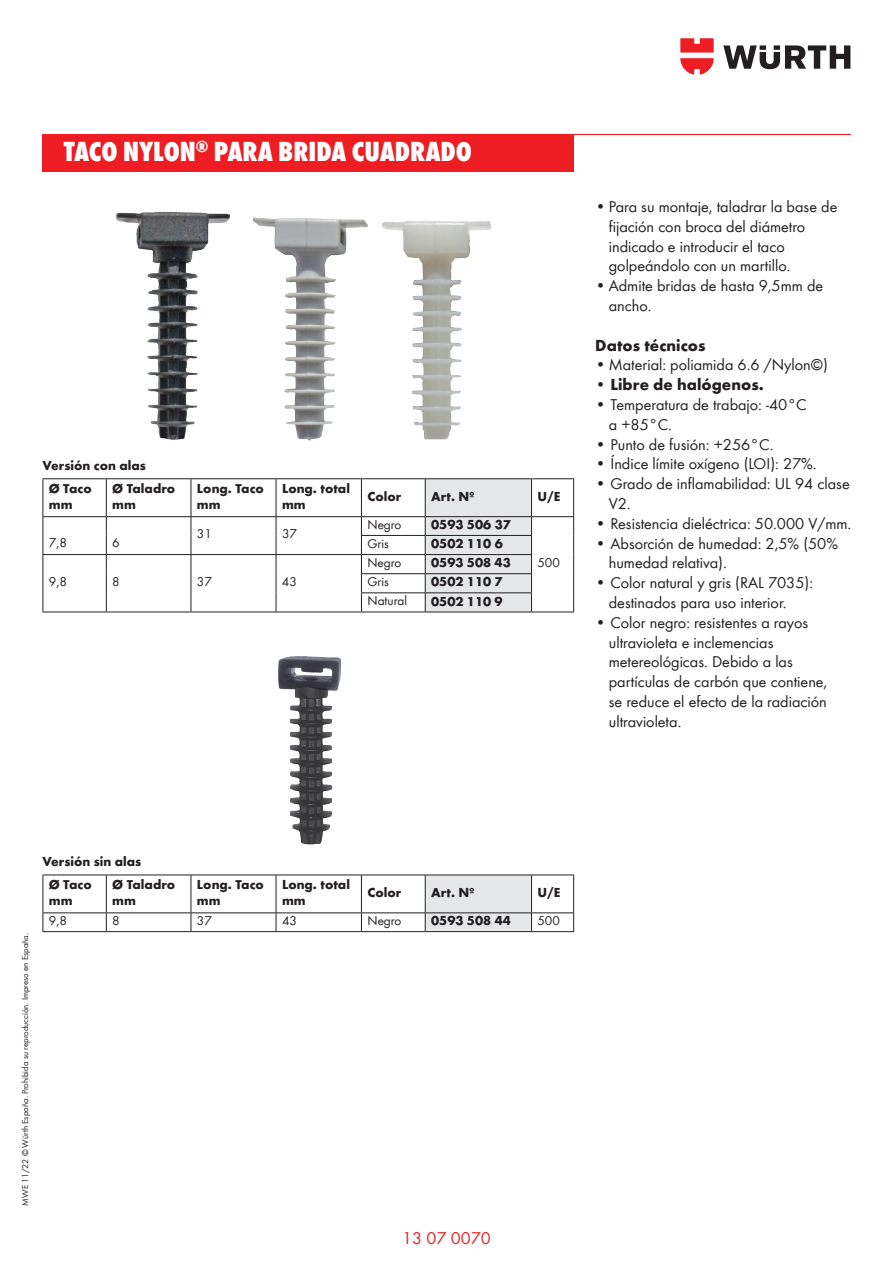
<style>
.page{position:relative;width:893px;height:1263px;background:#fff}
.page>*{position:absolute;margin:0;border:0;box-sizing:border-box;transform-origin:0 0}
.t1{font:800 condensed 28.5px "Wuerth";color:#fff}
.t2{font:18px "Wuerth";color:#ee1d23}
.t3{font:16.5px/19.8px "Wuerth";color:#231f20}
.t4{font:700 16.5px "Wuerth";color:#231f20}
.t5{font:700 13.5px/16.2px "Wuerth";color:#231f20}
.t6{font:13.5px "Wuerth";color:#231f20}
.t7{font:9px "Wuerth";color:#231f20}
.s1{font-weight:400}
</style>
<div class="page">
<svg style="left:723px;top:45px;width:127px;height:24px"></svg>
<svg style="left:680px;top:38px;width:34px;height:37px"></svg>
<div style="left:43px;top:134px;width:531px;height:37px;background:#ee1d23"></div>
<hr style="left:425px;top:134px;width:425px;height:1px;background:#ee1d23">
<hr style="left:276px;top:478px;width:85px;height:1px;background:#231f20">
<hr style="left:43px;top:612px;width:63px;height:1px;background:#231f20">
<hr style="left:106px;top:612px;width:85px;height:1px;background:#231f20">
<hr style="left:191px;top:612px;width:85px;height:1px;background:#231f20">
<hr style="left:276px;top:612px;width:85px;height:1px;background:#231f20">
<hr style="left:361px;top:478px;width:64px;height:1px;background:#231f20">
<hr style="left:425px;top:478px;width:106px;height:1px;background:#231f20">
<hr style="left:531px;top:478px;width:43px;height:1px;background:#231f20">
<hr style="left:573px;top:479px;width:1px;height:37px;background:#231f20">
<hr style="left:361px;top:516px;width:64px;height:1px;background:#231f20">
<hr style="left:531px;top:516px;width:43px;height:1px;background:#231f20">
<hr style="left:361px;top:535px;width:64px;height:1px;background:#231f20">
<hr style="left:361px;top:554px;width:64px;height:1px;background:#231f20">
<hr style="left:361px;top:573px;width:64px;height:1px;background:#231f20">
<hr style="left:361px;top:592px;width:64px;height:1px;background:#231f20">
<svg style="left:425px;top:479px;width:107px;height:133px;background:#dadbdd"></svg>
<svg style="left:573px;top:517px;width:1px;height:95px"></svg>
<hr style="left:361px;top:612px;width:64px;height:1px;background:#231f20">
<hr style="left:425px;top:612px;width:106px;height:1px;background:#231f20">
<hr style="left:531px;top:612px;width:43px;height:1px;background:#231f20">
<hr style="left:43px;top:478px;width:63px;height:1px;background:#231f20">
<hr style="left:106px;top:478px;width:85px;height:1px;background:#231f20">
<hr style="left:191px;top:478px;width:85px;height:1px;background:#231f20">
<svg style="left:43px;top:479px;width:319px;height:133px"></svg>
<hr style="left:276px;top:874px;width:85px;height:1px;background:#231f20">
<hr style="left:361px;top:874px;width:64px;height:1px;background:#231f20">
<hr style="left:425px;top:874px;width:106px;height:1px;background:#231f20">
<hr style="left:531px;top:874px;width:43px;height:1px;background:#231f20">
<hr style="left:573px;top:875px;width:1px;height:37px;background:#231f20">
<hr style="left:361px;top:912px;width:64px;height:1px;background:#231f20">
<hr style="left:531px;top:912px;width:43px;height:1px;background:#231f20">
<svg style="left:425px;top:875px;width:107px;height:56px;background:#dddee0"></svg>
<svg style="left:573px;top:913px;width:1px;height:18px"></svg>
<hr style="left:361px;top:931px;width:64px;height:1px;background:#231f20">
<hr style="left:425px;top:931px;width:106px;height:1px;background:#231f20">
<hr style="left:531px;top:931px;width:43px;height:1px;background:#231f20">
<hr style="left:43px;top:874px;width:63px;height:1px;background:#231f20">
<hr style="left:106px;top:874px;width:85px;height:1px;background:#231f20">
<hr style="left:191px;top:874px;width:85px;height:1px;background:#231f20">
<svg style="left:43px;top:875px;width:319px;height:57px"></svg>
<img style="left:253px;top:217px;width:115px;height:224px">
<img style="left:278px;top:656px;width:64px;height:189px">
<img style="left:116px;top:212px;width:44px;height:160px">
<img style="left:382px;top:222px;width:80px;height:217px">
<h1 class="t1" style="left:64px;top:132px;width:410px">TACO NYLON<sup>®</sup> PARA BRIDA CUADRADO</h1>
<p class="t5" style="left:42px;top:456px;width:105px">Versión con alas</p>
<p class="t5" style="left:49px;top:479px;width:44px">Ø Taco mm</p>
<p class="t5" style="left:112px;top:479px;width:65px">Ø Taladro mm</p>
<p class="t5" style="left:197px;top:479px;width:68px">Long. Taco mm</p>
<p class="t5" style="left:282px;top:479px;width:69px">Long. total mm</p>
<p class="t5" style="left:367px;top:487px;width:35px">Color</p>
<p class="t5" style="left:431px;top:487px;width:45px">Art. Nº</p>
<p class="t5" style="left:537px;top:487px;width:25px">U/E</p>
<p class="t6" style="left:49px;top:533px;width:19px">7,8</p>
<p class="t6" style="left:112px;top:533px;width:9px">6</p>
<p class="t6" style="left:367px;top:515px;width:35px">Negro</p>
<p class="t5" style="left:431px;top:515px;width:81px">0593 506 37</p>
<p class="t6" style="left:197px;top:525px;width:16px">31</p>
<p class="t6" style="left:282px;top:525px;width:16px">37</p>
<p class="t6" style="left:367px;top:534px;width:23px">Gris</p>
<p class="t5" style="left:431px;top:534px;width:73px">0502 110 6</p>
<p class="t6" style="left:49px;top:573px;width:19px">9,8</p>
<p class="t6" style="left:112px;top:573px;width:9px">8</p>
<p class="t6" style="left:197px;top:573px;width:16px">37</p>
<p class="t6" style="left:282px;top:573px;width:16px">43</p>
<p class="t6" style="left:367px;top:553px;width:35px">Negro</p>
<p class="t5" style="left:431px;top:554px;width:81px">0593 508 43</p>
<p class="t6" style="left:367px;top:572px;width:23px">Gris</p>
<p class="t5" style="left:431px;top:573px;width:73px">0502 110 7</p>
<p class="t6" style="left:367px;top:592px;width:41px">Natural</p>
<p class="t5" style="left:431px;top:592px;width:73px">0502 110 9</p>
<p class="t6" style="left:537px;top:553px;width:24px">500</p>
<p class="t3" style="left:609px;top:196px;width:230px;text-indent:-13px">•Para su montaje, taladrar la base de fijación con broca del diámetro indicado e introducir el taco golpeándolo con un martillo.</p>
<p class="t3" style="left:609px;top:275px;width:216px;text-indent:-13px">•Admite bridas de hasta 9,5mm de ancho.</p>
<p class="t4" style="left:595px;top:333px;width:112px">Datos técnicos</p>
<p class="t3" style="left:595px;top:354px;width:234px">• Material: poliamida 6.6 /Nylon©)</p>
<p class="t4" style="left:595px;top:372px;width:170px"><span class="s1">•</span> Libre de halógenos.</p>
<p class="t3" style="left:609px;top:394px;width:199px;text-indent:-13px">• Temperatura de trabajo: -40°C a +85°C.</p>
<p class="t3" style="left:595px;top:433px;width:180px">• Punto de fusión: +256°C.</p>
<p class="t3" style="left:595px;top:453px;width:223px">• Índice límite oxígeno (LOI): 27%.</p>
<p class="t3" style="left:609px;top:473px;width:242px;text-indent:-13px">• Grado de inflamabilidad: UL 94 clase<br>V2.</p>
<p class="t3" style="left:595px;top:513px;width:257px">• Resistencia dieléctrica: 50.000 V/mm.</p>
<p class="t3" style="left:609px;top:532px;width:231px;text-indent:-13px">• Absorción de humedad: 2,5% (50% humedad relativa).</p>
<p class="t3" style="left:609px;top:572px;width:206px;text-indent:-13px">• Color natural y gris (RAL 7035): destinados para uso interior.</p>
<p class="t3" style="left:609px;top:612px;width:220px;text-indent:-13px">• Color negro: resistentes a rayos ultravioleta e inclemencias metereológicas. Debido a las partículas de carbón que contiene, se reduce el efecto de la radiación ultravioleta.</p>
<p class="t7" style="left:19px;top:1205px;width:274px;rotate:-90deg">MWE 11/22 © Würth España. Prohibida su reproducción. Impreso en España.</p>
<p class="t5" style="left:42px;top:852px;width:100px">Versión sin alas</p>
<p class="t5" style="left:49px;top:875px;width:44px">Ø Taco mm</p>
<p class="t5" style="left:112px;top:875px;width:65px">Ø Taladro mm</p>
<p class="t5" style="left:197px;top:875px;width:68px">Long. Taco mm</p>
<p class="t5" style="left:282px;top:875px;width:69px">Long. total mm</p>
<p class="t5" style="left:367px;top:883px;width:35px">Color</p>
<p class="t5" style="left:431px;top:883px;width:45px">Art. Nº</p>
<p class="t5" style="left:537px;top:883px;width:25px">U/E</p>
<p class="t6" style="left:49px;top:911px;width:19px">9,8</p>
<p class="t6" style="left:112px;top:911px;width:9px">8</p>
<p class="t6" style="left:197px;top:911px;width:16px">37</p>
<p class="t6" style="left:282px;top:911px;width:16px">43</p>
<p class="t6" style="left:367px;top:911px;width:35px">Negro</p>
<p class="t5" style="left:431px;top:912px;width:81px">0593 508 44</p>
<p class="t6" style="left:537px;top:911px;width:24px">500</p>
<p class="t2" style="left:402px;top:1225px;width:90px">13 07 0070</p>
</div>
